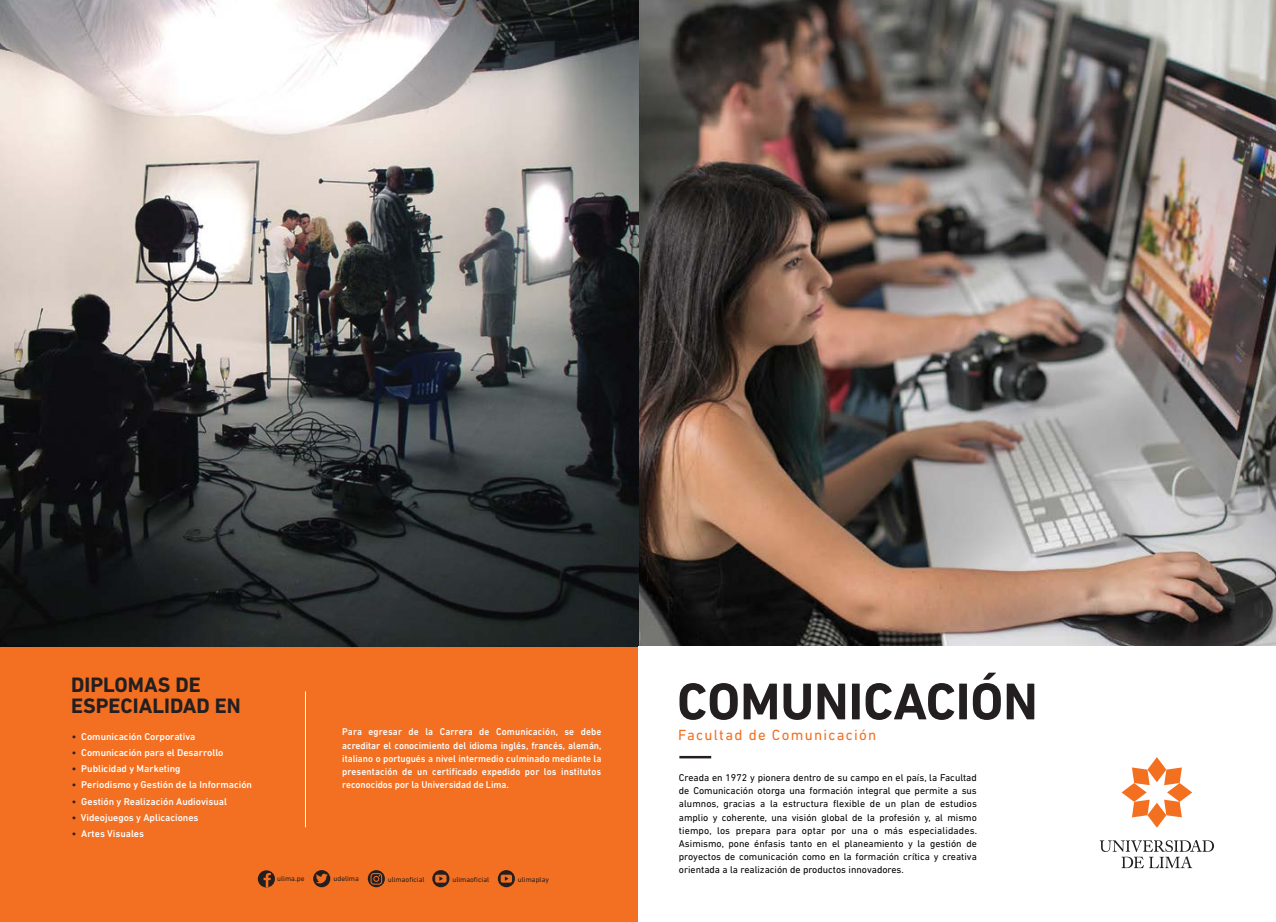
<style>
.page{position:relative;width:1276px;height:922px;background:#fff}
.page>*{position:absolute;margin:0;border:0;box-sizing:border-box;transform-origin:0 0}
.t1{font:700 52.5px "DIN Next LT Pro";color:#231f20}
.t2{font:700 21.25px/21.6px "DIN Next LT Pro";color:#231f20}
.t3{font:15px "DIN Next LT Pro";letter-spacing:.085em;color:#f36f21}
.t4{font:10px/13.2px "DIN Next LT Pro";color:#000;text-align:justify}
.t5{font:500 10px/13.2px "DIN Next LT Pro";color:#fff;text-align:justify;scale:.95 1}
.t6{font:500 10px "DIN Next LT Pro";color:#fff}
.t7{font:7.25px "DIN Next LT Pro";color:#231f20}
.s1{color:#231f20}
</style>
<div class="page">
<img style="left:638px;top:0;width:638px;height:646px">
<div style="left:0;top:646px;width:638px;height:275px;background:#f36f21"></div>
<svg style="left:313px;top:869px;width:17px;height:18px"></svg>
<svg style="left:368px;top:869px;width:17px;height:18px"></svg>
<svg style="left:432px;top:869px;width:17px;height:18px"></svg>
<svg style="left:316px;top:873px;width:12px;height:10px"></svg>
<svg style="left:435px;top:874px;width:11px;height:8px"></svg>
<svg style="left:498px;top:869px;width:17px;height:18px"></svg>
<svg style="left:501px;top:874px;width:11px;height:8px"></svg>
<div style="left:258px;top:870px;width:17px;height:17px;background:#231f20;border-radius:50%"></div>
<svg style="left:264px;top:873px;width:7px;height:14px"></svg>
<svg style="left:370px;top:872px;width:12px;height:12px"></svg>
<img style="left:0;top:0;width:638px;height:646px">
<hr style="left:679px;top:755px;width:32px;height:3px;background:#231f20">
<hr style="left:305px;top:691px;width:1px;height:136px;background:#fff">
<svg style="left:1099px;top:840px;width:115px;height:28px"></svg>
<svg style="left:1121px;top:757px;width:71px;height:70px"></svg>
<h2 class="t2" style="left:71px;top:673px;width:171px">DIPLOMAS DE<br>ESPECIALIDAD EN</h2>
<p class="t6" style="left:72px;top:730px;width:125px"><span class="s1">•</span> Comunicación Corporativa</p>
<p class="t6" style="left:72px;top:746px;width:153px"><span class="s1">•</span> Comunicación para el Desarrollo</p>
<p class="t6" style="left:72px;top:762px;width:110px"><span class="s1">•</span> Publicidad y Marketing</p>
<p class="t6" style="left:72px;top:779px;width:182px"><span class="s1">•</span> Periodismo y Gestión de la Información</p>
<p class="t6" style="left:72px;top:795px;width:157px"><span class="s1">•</span> Gestión y Realización Audiovisual</p>
<p class="t6" style="left:72px;top:811px;width:128px"><span class="s1">•</span> Videojuegos y Aplicaciones</p>
<p class="t6" style="left:72px;top:827px;width:74px"><span class="s1">•</span> Artes Visuales</p>
<p class="t5" style="left:342px;top:725px;width:274px">Para egresar de la Carrera de Comunicación, se debe acreditar el conocimiento del idioma inglés, francés, alemán, italiano o portugués a nivel intermedio culminado mediante la presentación de un certificado expedido por los institutos reconocidos por la Universidad de Lima.</p>
<p class="t7" style="left:277px;top:874px;width:29px">ulima.pe</p>
<p class="t7" style="left:333px;top:874px;width:27px">udelima</p>
<p class="t7" style="left:388px;top:875px;width:38px">ulimaoficial</p>
<p class="t7" style="left:452px;top:875px;width:38px">ulimaoficial</p>
<p class="t7" style="left:518px;top:875px;width:32px">ulimaplay</p>
<h1 class="t1" style="left:677px;top:670px;width:362px">COMUNICACIÓN</h1>
<h3 class="t3" style="left:678px;top:725px;width:200px">Facultad de Comunicación</h3>
<p class="t4" style="left:679px;top:770px;width:300px">Creada en 1972 y pionera dentro de su campo en el país, la Facultad de Comunicación otorga una formación integral que permite a sus alumnos, gracias a la estructura flexible de un plan de estudios amplio y coherente, una visión global de la profesión y, al mismo tiempo, los prepara para optar por una o más especialidades.<br>Asimismo, pone énfasis tanto en el planeamiento y la gestión de proyectos de comunicación como en la formación crítica y creativa orientada a la realización de productos innovadores.</p>
</div>
